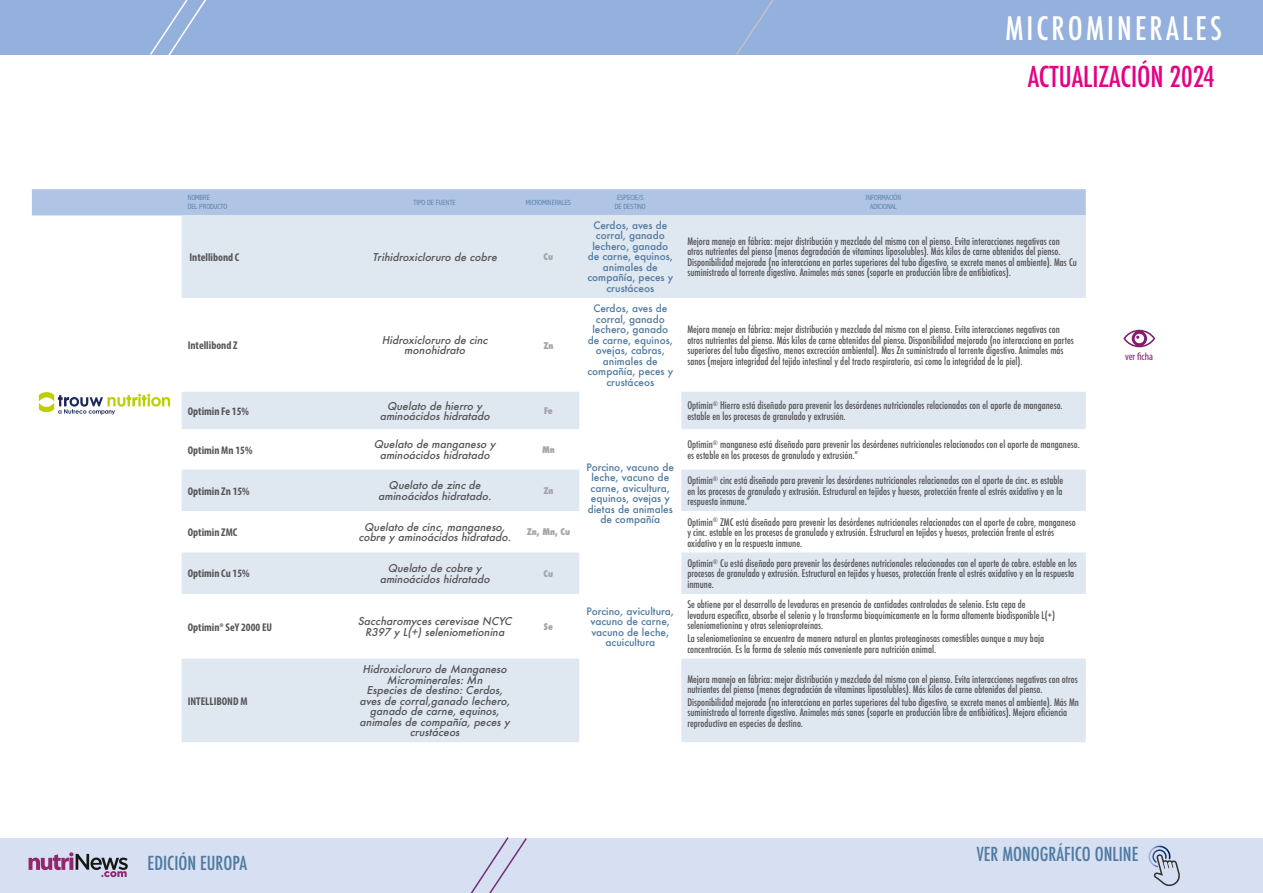
<style>
.page{position:relative;width:1263px;height:893px;background:#fff}
.page>*{position:absolute;margin:0;border:0;box-sizing:border-box;transform-origin:0 0}
.t1{font:500 condensed 31.5px "Futura";letter-spacing:.1em;color:#fff}
.t2{font:500 condensed 28.05px "Futura";color:#e50084}
.t3{font:500 condensed 18.75px "Futura";color:#4f7aa1}
.t4{font:700 condensed 11.25px "Myriad Pro";color:#555458}
.t5{font:condensed 10.8px "Myriad Pro";color:#811e6e}
.t6{font:italic 500 10.5px/10.5px "Futura";color:#555458;text-align:center}
.t7{font:500 condensed 10.2px/10.5px "Futura";color:#555458}
.t8{font:500 10.05px/10.5px "Futura";color:#4f7aa1;text-align:center}
.t9{font:800 condensed 9px "Futura";color:#a4a5a8}
.t10{font:300 condensed 7.5px/9px "Abadi";color:#4f7aa1;text-align:center}
</style>
<div class="page">
<div style="left:32px;top:189px;width:1054px;height:26px;background:#b0c4e5"></div>
<svg style="left:182px;top:215px;width:904px;height:527px"></svg>
<div style="left:0;top:838px;width:1263px;height:55px;background:#d6e0f2"></div>
<svg style="left:470px;top:837px;width:57px;height:56px"></svg>
<div style="left:0;top:0;width:1263px;height:55px;background:#94b0dc"></div>
<svg style="left:736px;top:0;width:38px;height:55px"></svg>
<svg style="left:150px;top:0;width:56px;height:55px"></svg>
<svg style="left:1148px;top:845px;width:32px;height:41px"></svg>
<svg style="left:28px;top:852px;width:100px;height:25px"></svg>
<svg style="left:39px;top:392px;width:131px;height:23px"></svg>
<svg style="left:1123px;top:330px;width:32px;height:17px"></svg>
<p class="t10" style="left:188px;top:193px;width:41px;text-align:left">NOMBRE<br>DEL PRODUCTO</p>
<p class="t10" style="left:414px;top:198px;width:44px">TIPO DE FUENTE</p>
<p class="t10" style="left:526px;top:198px;width:47px">MICROMINERALES</p>
<p class="t10" style="left:615px;top:193px;width:32px">ESPECIE/S<br>DE DESTINO</p>
<p class="t10" style="left:866px;top:193px;width:37px">INFORMACIÓN<br>ADICIONAL</p>
<h1 class="t1" style="left:1005px;top:9px;width:218px">MICROMINERALES</h1>
<h2 class="t2" style="left:1028px;top:59px;width:189px">ACTUALIZACIÓN 2024</h2>
<p class="t4" style="left:189px;top:250px;width:51px">Intellibond C</p>
<p class="t6" style="left:373px;top:251px;width:128px">Trihidroxicloruro de cobre</p>
<p class="t9" style="left:544px;top:251px;width:11px">Cu</p>
<p class="t4" style="left:188px;top:338px;width:51px">Intellibond Z</p>
<p class="t6" style="left:382px;top:335px;width:110px">Hidroxicloruro de cinc monohidrato</p>
<p class="t9" style="left:543px;top:339px;width:12px">Zn</p>
<p class="t4" style="left:188px;top:404px;width:63px">Optimin Fe 15%</p>
<p class="t6" style="left:380px;top:400px;width:114px">Quelato de hierro y aminoácidos hidratado</p>
<p class="t9" style="left:544px;top:405px;width:10px">Fe</p>
<p class="t8" style="left:587px;top:220px;width:87px">Cerdos, aves de corral, ganado lechero, ganado de carne, equinos, animales de compañía, peces y crustáceos</p>
<p class="t8" style="left:587px;top:303px;width:87px">Cerdos, aves de corral, ganado lechero, ganado de carne, equinos, ovejas, cabras, animales de compañía, peces y crustáceos</p>
<p class="t7" style="left:687px;top:236px;width:391px">Mejora manejo en fábrica: mejor distribución y mezclado del mismo con el pienso. Evita interacciones negativas con otros nutrientes del pienso (menos degradación de vitaminas liposolubles). Más kilos de carne obtenidos del pienso.<br>Disponibilidad mejorada (no interacciona en partes superiores del tubo digestivo, se excreta menos al ambiente). Mas Cu suministrado al torrente digestivo. Animales más sanos (soporte en producción libre de antibioticos).</p>
<p class="t7" style="left:687px;top:324px;width:388px">Mejora manejo en fábrica: mejor distribución y mezclado del mismo con el pienso. Evita interacciones negativas con otros nutrientes del pienso. Más kilos de carne obtenidos del pienso. Disponibilidad mejorada (no interacciona en partes superiores del tubo digestivo, menos excrección ambiental). Mas Zn suministrado al torrente digestivo. Animales más sanos (mejora integridad del tejido intestinal y del tracto respiratorio, asi como la integridad de la piel).</p>
<p class="t7" style="left:687px;top:400px;width:377px">Optimin<sup>®</sup> Hierro está diseñado para prevenir los desórdenes nutricionales relacionados con el aporte de manganeso. estable en los procesos de granulado y extrusión.</p>
<p class="t4" style="left:188px;top:443px;width:66px">Optimin Mn 15%</p>
<p class="t6" style="left:374px;top:439px;width:126px">Quelato de manganeso y aminoácidos hidratado</p>
<p class="t9" style="left:542px;top:444px;width:14px">Mn</p>
<p class="t7" style="left:687px;top:439px;width:394px">Optimin<sup>®</sup> manganeso está diseñado para prevenir los desórdenes nutricionales relacionados con el aporte de manganeso. es estable en los procesos de granulado y extrusión.”</p>
<p class="t4" style="left:188px;top:484px;width:63px">Optimin Zn 15%</p>
<p class="t6" style="left:378px;top:480px;width:117px">Quelato de zinc de aminoácidos hidratado.</p>
<p class="t9" style="left:543px;top:485px;width:12px">Zn</p>
<p class="t7" style="left:687px;top:475px;width:377px;text-align:justify">Optimin<sup>®</sup> cinc está diseñado para prevenir los desórdenes nutricionales relacionados con el aporte de cinc. es estable en los procesos de granulado y extrusión. Estructural en tejidos y huesos, protección frente al estrés oxidativo y en la respuesta inmune.”</p>
<p class="t4" style="left:188px;top:525px;width:51px">Optimin ZMC</p>
<p class="t6" style="left:358px;top:522px;width:157px">Quelato de cinc, manganeso, cobre y aminoácidos hidratado.</p>
<p class="t9" style="left:527px;top:526px;width:45px">Zn, Mn, Cu</p>
<p class="t7" style="left:687px;top:517px;width:390px">Optimin<sup>®</sup> ZMC está diseñado para prevenir los desórdenes nutricionales relacionados con el aporte de cobre, manganeso y cinc. estable en los procesos de granulado y extrusión. Estructural en tejidos y huesos, protección frente al estrés oxidativo y en la respuesta inmune.</p>
<p class="t4" style="left:188px;top:567px;width:63px">Optimin Cu 15%</p>
<p class="t6" style="left:380px;top:563px;width:114px">Quelato de cobre y aminoácidos hidratado</p>
<p class="t9" style="left:544px;top:567px;width:11px">Cu</p>
<p class="t7" style="left:687px;top:558px;width:391px">Optimin<sup>®</sup> Cu está diseñado para prevenir los desórdenes nutricionales relacionados con el aporte de cobre. estable en los procesos de granulado y extrusión. Estructural en tejidos y huesos, protección frente al estrés oxidativo y en la respuesta inmune.</p>
<p class="t4" style="left:188px;top:620px;width:86px">Optimin® SeY 2000 EU</p>
<p class="t6" style="left:358px;top:616px;width:158px">Saccharomycescerevisae NCYC<br>R397 y L(+) seleniometionina</p>
<p class="t9" style="left:544px;top:620px;width:11px">Se</p>
<p class="t8" style="left:587px;top:462px;width:89px">Porcino, vacuno de leche, vacuno de carne, avicultura, equinos, ovejas y dietas de animales de compañía</p>
<p class="t8" style="left:587px;top:606px;width:89px">Porcino, avicultura, vacuno de carne, vacuno de leche, acuicultura</p>
<p class="t7" style="left:687px;top:599px;width:369px">Se obtiene por el desarrollo de levaduras en presencia de cantidades controladas de selenio. Esta cepa de levadura específica, absorbe el selenio y lo transforma bioquímicamente en la forma altamente biodisponible L(+) seleniometionina y otras selenioproteínas.</p>
<p class="t7" style="left:687px;top:633px;width:358px">La seleniometionina se encuentra de manera natural en plantas proteaginosas comestibles aunque a muy baja concentración. Es la forma de selenio más conveniente para nutrición animal.</p>
<p class="t4" style="left:188px;top:694px;width:61px">INTELLIBOND M</p>
<p class="t6" style="left:359px;top:664px;width:155px">Hidroxicloruro de Manganeso<br>Microminerales: Mn<br>Especies de destino: Cerdos, aves de corral,ganado lechero, ganado de carne, equinos, animales de compañía, peces y crustáceos</p>
<p class="t7" style="left:687px;top:674px;width:392px">Mejora manejo en fábrica: mejor distribución y mezclado del mismo con el pienso. Evita interacciones negativas con otros nutrientes del pienso (menos degradación de vitaminas liposolubles). Más kilos de carne obtenidos del pienso.</p>
<p class="t7" style="left:687px;top:697px;width:393px">Disponibilidad mejorada (no interacciona en partes superiores del tubo digestivo, se excreta menos al ambiente). Más Mn suministrado al torrente digestivo. Animales más sanos (soporte en producción libre de antibióticos). Mejora eficiencia reproductiva en especies de destino.</p>
<p class="t5" style="left:1125px;top:350px;width:30px">ver ficha</p>
<h3 class="t3" style="left:148px;top:851px;width:101px">EDICIÓN EUROPA</h3>
<h3 class="t3" style="left:977px;top:842px;width:163px">VER MONOGRÁFICO ONLINE</h3>
</div>
